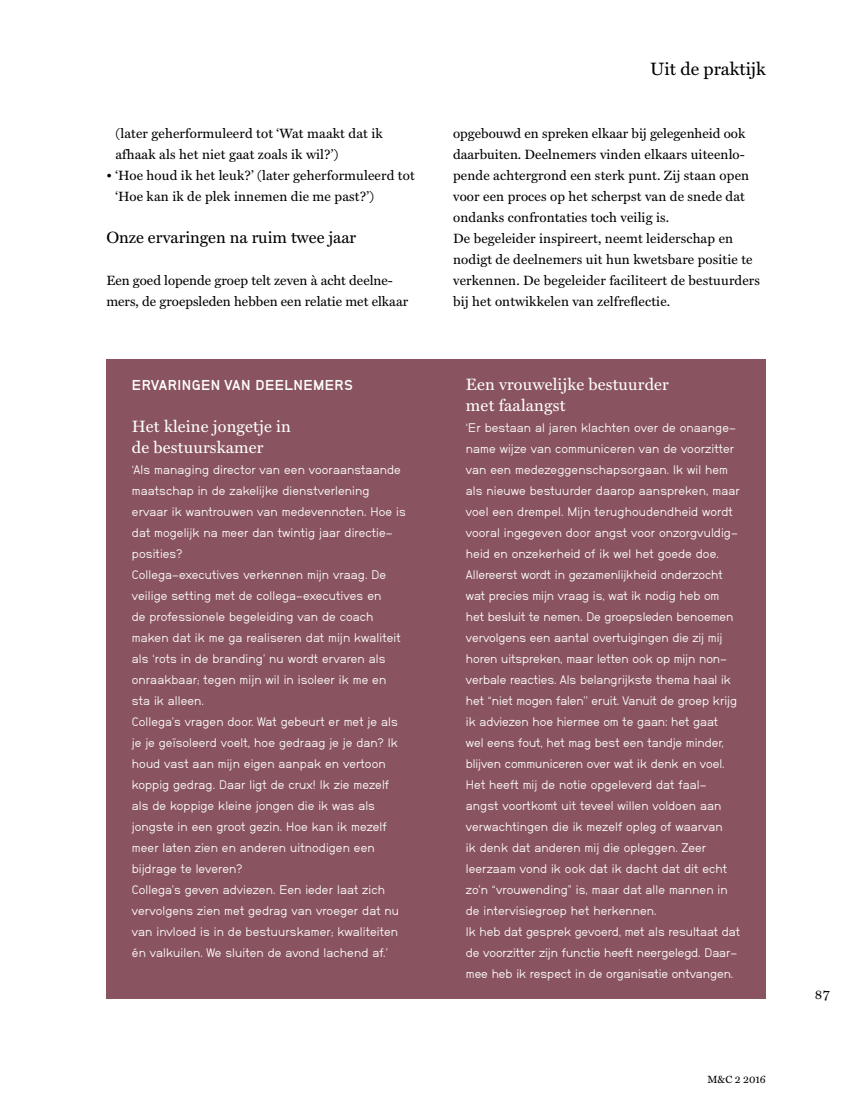
<style>
.page{position:relative;width:851px;height:1106px;background:#fff}
.page>*{position:absolute;margin:0;border:0;box-sizing:border-box;transform-origin:0 0}
.t1{font:18px "Miller Text";color:#000}
.t2{font:16.5px/21px "Miller Text";letter-spacing:.01em;color:#fff}
.t3{font:16.5px "Miller Text";color:#000}
.t4{font:14.25px "Neubau Grotesk Fet";letter-spacing:.03em;color:#fff}
.t5{font:13.5px/21px "Miller Text";letter-spacing:.01em;color:#000}
.t6{font:12.3px/21px "Neubau Grotesk Nor";letter-spacing:.005em;color:#fff}
.t7{font:10.5px "Miller Text";color:#000}
</style>
<div class="page">
<div style="left:106px;top:359px;width:659px;height:640px;background:#895460"></div>
<p class="t5" style="left:115px;top:123px;width:269px">(later geherformuleerd tot ‘Wat maakt dat ik afhaak als het niet gaat zoals ik wil?’)</p>
<p class="t5" style="left:115px;top:165px;width:301px;text-indent:-9px">• ‘Hoe houd ik het leuk?’ (later geherformuleerd tot ‘Hoe kan ik de plek innemen die me past?’)</p>
<h2 class="t3" style="left:106px;top:228px;width:251px">Onze ervaringen na ruim twee jaar</h2>
<p class="t5" style="left:106px;top:270px;width:303px">Een goed lopende groep telt zeven à acht deelne&shy;mers, de groepsleden hebben een relatie met elkaar</p>
<p class="t4" style="left:132px;top:376px;width:222px">ERVARINGEN VAN DEELNEMERS</p>
<h2 class="t2" style="left:132px;top:416px;width:160px">Het kleine jongetje in de bestuurskamer</h2>
<p class="t6" style="left:132px;top:459px;width:275px">‘Als managing director van een vooraanstaande maatschap in de zakelijke dienstverlening ervaar ik wantrouwen van medevennoten. Hoe is dat mogelijk na meer dan twintig jaar directie&shy;posities?<br>Collega-executives verkennen mijn vraag. De veilige setting met de collega-executives en<br>de professionele begeleiding van de coach maken dat ik me ga realiseren dat mijn kwaliteit als ‘rots in de branding’ nu wordt ervaren als onraakbaar; tegen mijn wil in isoleer ik me en sta ik alleen.<br>Collega’s vragen door. Wat gebeurt er met je als je je geïsoleerd voelt, hoe gedraag je je dan? Ik houd vast aan mijn eigen aanpak en vertoon koppig gedrag. Daar ligt de crux! Ik zie mezelf als de koppige kleine jongen die ik was als jongste in een groot gezin. Hoe kan ik mezelf meer laten zien en anderen uitnodigen een bijdrage te leveren?<br>Collega’s geven adviezen. Een ieder laat zich vervolgens zien met gedrag van vroeger dat nu van invloed is in de bestuurskamer; kwaliteiten én valkuilen. We sluiten de avond lachend af.’</p>
<h1 class="t1" style="left:650px;top:58px;width:117px">Uit de praktijk</h1>
<p class="t5" style="left:453px;top:123px;width:308px">opgebouwd en spreken elkaar bij gelegenheid ook daarbuiten. Deelnemers vinden elkaars uiteenlo&shy;pende achtergrond een sterk punt. Zij staan open voor een proces op het scherpst van de snede dat ondanks confrontaties toch veilig is.<br>De begeleider inspireert, neemt leiderschap en nodigt de deelnemers uit hun kwetsbare positie te verkennen. De begeleider faciliteert de bestuurders bij het ontwikkelen van zelfreflectie.</p>
<h2 class="t2" style="left:466px;top:374px;width:204px">Een vrouwelijke bestuurder met faalangst</h2>
<p class="t6" style="left:466px;top:417px;width:275px">‘Er bestaan al jaren klachten over de onaange&shy;name wijze van communiceren van de voorzitter van een medezeggenschapsorgaan. Ik wil hem als nieuwe bestuurder daarop aanspreken, maar voel een drempel. Mijn terughoudendheid wordt vooral ingegeven door angst voor onzorgvuldig&shy;heid en onzekerheid of ik wel het goede doe.<br>Allereerst wordt in gezamenlijkheid onderzocht wat precies mijn vraag is, wat ik nodig heb om het besluit te nemen. De groepsleden benoemen vervolgens een aantal overtuigingen die zij mij horen uitspreken, maar letten ook op mijn non&shy;verbale reacties. Als belangrijkste thema haal ik het “niet mogen falen’’ eruit. Vanuit de groep krijg ik adviezen hoe hiermee om te gaan: het gaat<br>wel eens fout, het mag best een tandje minder, blijven communiceren over wat ik denk en voel.<br>Het heeft mij de notie opgeleverd dat faal&shy;angst voortkomt uit teveel willen voldoen aan verwachtingen die ik mezelf opleg of waarvan<br>ik denk dat anderen mij die opleggen. Zeer leerzaam vond ik ook dat ik dacht dat dit echt zo’n “vrouwending” is, maar dat alle mannen in de intervisiegroep het herkennen.<br>Ik heb dat gesprek gevoerd, met als resultaat dat de voorzitter zijn functie heeft neergelegd. Daar&shy;mee heb ik respect in de organisatie ontvangen.</p>
<p class="t7" style="left:707px;top:1073px;width:60px">M&amp;C 2 2016</p>
<p class="t5" style="left:814px;top:984px;width:17px">87</p>
</div>
